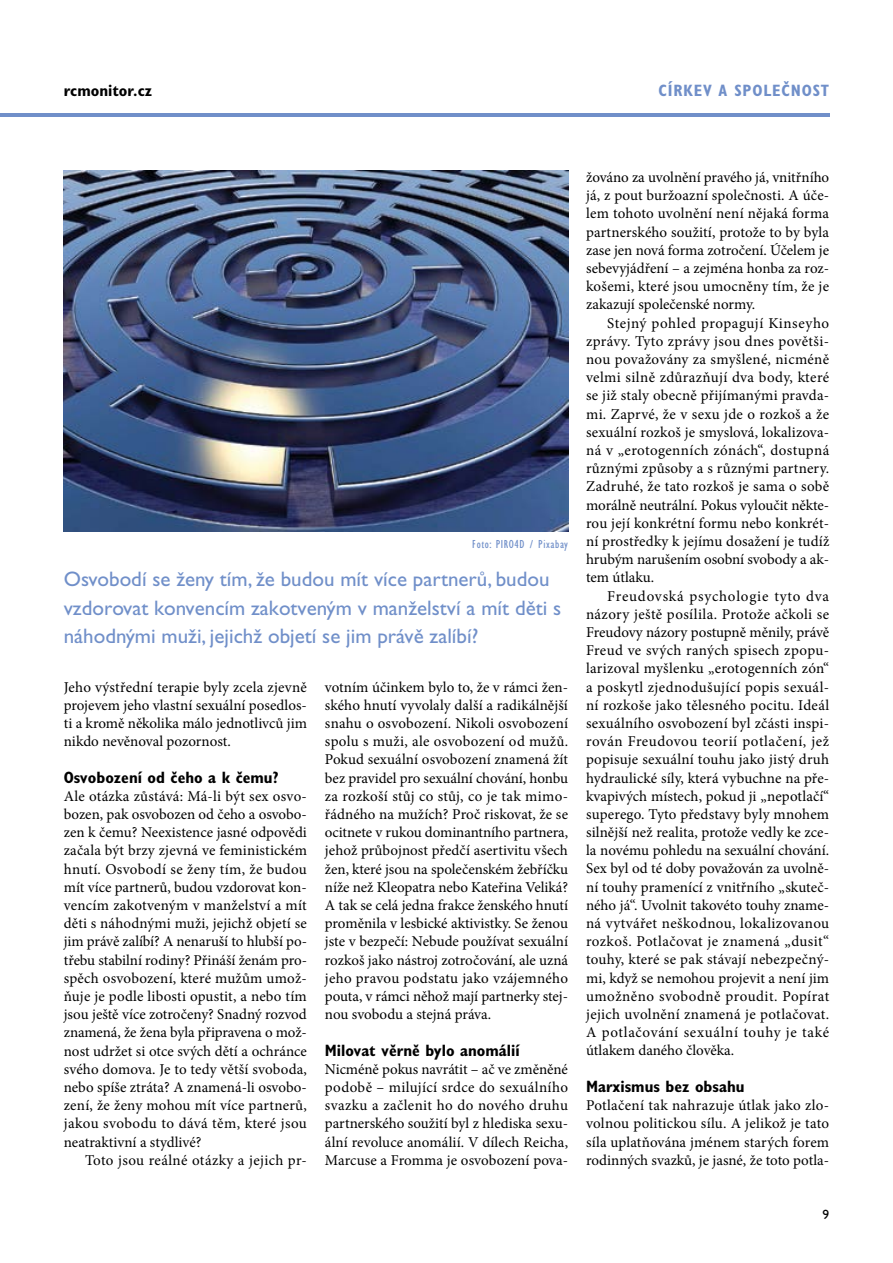
<style>
.page{position:relative;width:893px;height:1263px;background:#fff}
.page>*{position:absolute;margin:0;border:0;box-sizing:border-box;transform-origin:0 0}
.t1{font:21px/28.5px "Gill Sans Std";color:#708fc9}
.t2{font:700 condensed 16.5px "Gill Sans Std";color:#000}
.t3{font:700 condensed 16.5px "Gill Sans Std";letter-spacing:.05em;color:#708fc9}
.t4{font:15px/18.1px "Minion Pro";letter-spacing:.005em;color:#000;text-align:justify}
.t5{font:15px "Minion Pro";letter-spacing:.025em;color:#000}
.t6{font:13.5px "Gill Sans Std";color:#000}
.t7{font:condensed 12px "Gill Sans Std";letter-spacing:.05em;color:#708fc9}
</style>
<div class="page">
<hr style="left:0;top:113px;width:829px;height:4px;background:#708fc9">
<img style="left:64px;top:170px;width:504px;height:361px">
<p class="t2" style="left:64px;top:81px;width:90px">rcmonitor.cz</p>
<p class="t3" style="left:658px;top:81px;width:143px">Církev a spo lečnost</p>
<p class="t7" style="left:472px;top:537px;width:97px">Foto: PIRO4D / Pixabay</p>
<h1 class="t1" style="left:64px;top:565px;width:499px">Osvobodí se ženy tím, že budou mít více partnerů, budou vzdorovat konvencím zakotveným v manželství a mít děti s náhodnými muži, jejichž objetí se jim právě zalíbí?</h1>
<p class="t4" style="left:64px;top:678px;width:245px">Jeho výstřední terapie byly zcela zjevně projevem jeho vlastní sexuální posedlos&shy;ti a kromě několika málo jednotlivců jim nikdo nevěnoval pozornost.</p>
<p class="t2" style="left:64px;top:767px;width:216px">Osvobození od čeho a k čemu?</p>
<p class="t4" style="left:64px;top:787px;width:245px">Ale otázka zůstává: Má-li být sex osvo&shy;bozen, pak osvobozen od čeho a osvobo&shy;zen k čemu? Neexistence jasné odpovědi začala být brzy zjevná ve feministickém hnutí. Osvobodí se ženy tím, že budou mít více partnerů, budou vzdorovat kon&shy;vencím zakotveným v manželství a mít děti s náhodnými muži, jejichž objetí se jim právě zalíbí? A nenaruší to hlubší po&shy;třebu stabilní rodiny? Přináší ženám pro&shy;spěch osvobození, které mužům umož&shy;ňuje je podle libosti opustit, a nebo tím jsou ještě více zotročeny? Snadný rozvod znamená, že žena byla připravena o mož&shy;nost udržet si otce svých dětí a ochránce svého domova. Je to tedy větší svoboda, nebo spíše ztráta? A znamená-li osvobo&shy;zení, že ženy mohou mít více partnerů, jakou svobodu to dává těm, které jsou neatraktivní a stydlivé?</p>
<p class="t5" style="left:85px;top:1150px;width:223px">Toto jsou reálné otázky a jejich pr-</p>
<p class="t4" style="left:325px;top:678px;width:245px">votním účinkem bylo to, že v rámci žen&shy;ského hnutí vyvolaly další a radikálnější snahu o osvobození. Nikoli osvobození spolu s muži, ale osvobození od mužů.<br>Pokud sexuální osvobození znamená žít bez pravidel pro sexuální chování, honbu za rozkoší stůj co stůj, co je tak mimo&shy;řádného na mužích? Proč riskovat, že se ocitnete v rukou dominantního partnera, jehož průbojnost předčí asertivitu všech žen, které jsou na společenském žebříčku níže než Kleopatra nebo Kateřina Veliká?<br>A tak se celá jedna frakce ženského hnutí proměnila v lesbické aktivistky. Se ženou jste v bezpečí: Nebude používat sexuální rozkoš jako nástroj zotročování, ale uzná jeho pravou podstatu jako vzájemného pouta, v rámci něhož mají partnerky stej&shy;nou svobodu a stejná práva.</p>
<p class="t2" style="left:325px;top:1040px;width:197px">Milovat věrně bylo anomálií</p>
<p class="t4" style="left:325px;top:1060px;width:245px">Nicméně pokus navrátit – ač ve změněné podobě – milující srdce do sexuálního svazku a začlenit ho do nového druhu partnerského soužití byl z hlediska sexu&shy;ální revoluce anomálií. V dílech Reicha, Marcuse a Fromma je osvobození pova-</p>
<p class="t4" style="left:586px;top:168px;width:245px">žováno za uvolnění pravého já, vnitřního já, z pout buržoazní společnosti. A úče&shy;lem tohoto uvolnění není nějaká forma partnerského soužití, protože to by byla zase jen nová forma zotročení. Účelem je sebevyjádření – a zejména honba za roz&shy;košemi, které jsou umocněny tím, že je zakazují společenské normy.</p>
<p class="t4" style="left:586px;top:314px;width:245px;text-indent:21px">Stejný pohled propagují Kinseyho zprávy. Tyto zprávy jsou dnes povětši&shy;nou považovány za smyšlené, nicméně velmi silně zdůrazňují dva body, které se již staly obecně přijímanými pravda&shy;mi. Zaprvé, že v sexu jde o rozkoš a že sexuální rozkoš je smyslová, lokalizova&shy;ná v „erotogenních zónách“, dostupná různými způsoby a s různými partnery.<br>Zadruhé, že tato rozkoš je sama o sobě morálně neutrální. Pokus vyloučit někte&shy;rou její konkrétní formu nebo konkrét&shy;ní prostředky k jejímu dosažení je tudíž hrubým narušením osobní svobody a ak&shy;tem útlaku.</p>
<p class="t4" style="left:586px;top:587px;width:245px;text-indent:21px">Freudovská psychologie tyto dva názory ještě posílila. Protože ačkoli se Freudovy názory postupně měnily, právě Freud ve svých raných spisech zpopu&shy;larizoval myšlenku „erotogenních zón“ a poskytl zjednodušující popis sexuál&shy;ní rozkoše jako tělesného pocitu. Ideál sexuálního osvobození byl zčásti inspi&shy;rován Freudovou teorií potlačení, jež popisuje sexuální touhu jako jistý druh hydraulické síly, která vybuchne na pře&shy;kvapivých místech, pokud ji „nepotlačí“ superego. Tyto představy byly mnohem silnější než realita, protože vedly ke zce&shy;la novému pohledu na sexuální chování.<br>Sex byl od té doby považován za uvolně&shy;ní touhy pramenící z vnitřního „skuteč&shy;ného já“. Uvolnit takovéto touhy zname&shy;ná vytvářet neškodnou, lokalizovanou rozkoš. Potlačovat je znamená „dusit“ touhy, které se pak stávají nebezpečný&shy;mi, když se nemohou projevit a není jim umožněno svobodně proudit. Popírat jejich uvolnění znamená je potlačovat.<br>A potlačování sexuální touhy je také útlakem daného člověka.</p>
<p class="t2" style="left:586px;top:1076px;width:160px">Marxismus bez obsahu</p>
<p class="t4" style="left:586px;top:1096px;width:245px">Potlačení tak nahrazuje útlak jako zlo&shy;volnou politickou sílu. A jelikož je tato síla uplatňována jménem starých forem rodinných svazků, je jasné, že toto potla-</p>
<p class="t6" style="left:822px;top:1207px;width:8px">9</p>
</div>
